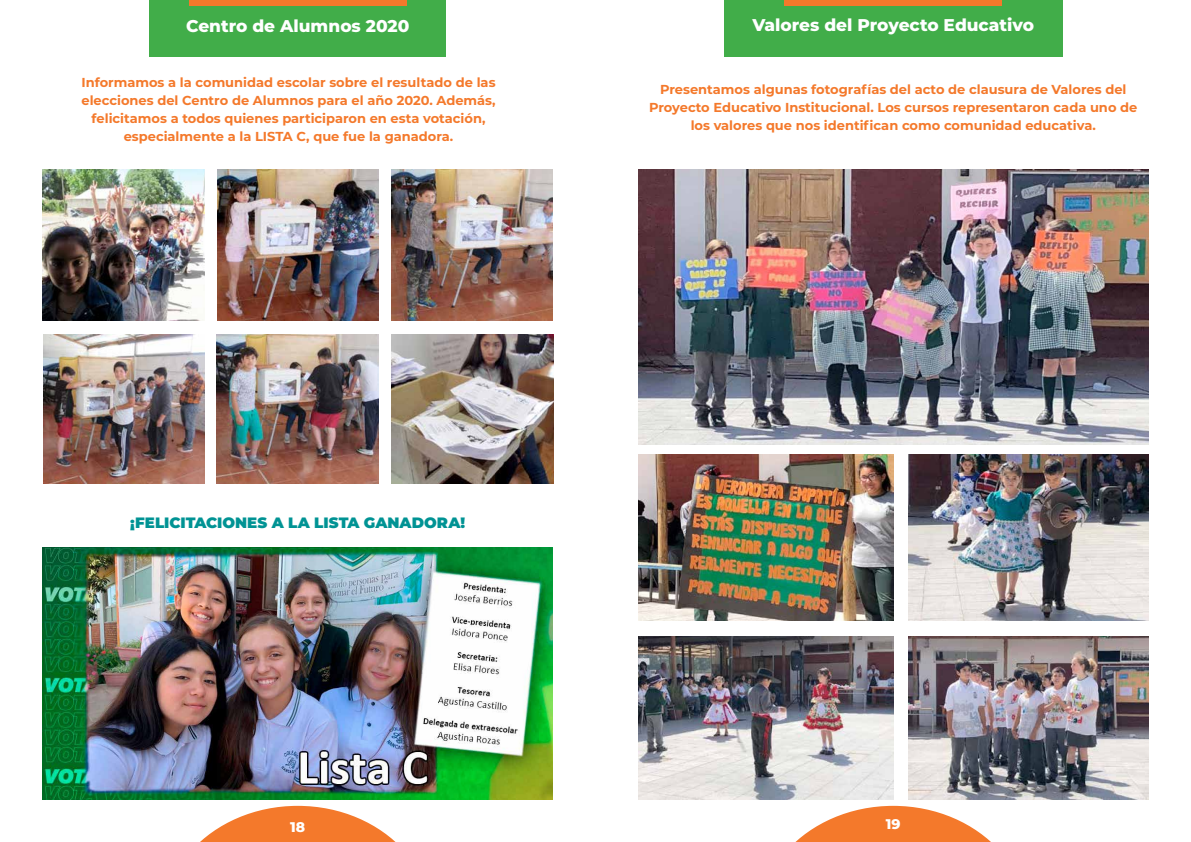
<style>
.page{position:relative;width:1191px;height:842px;background:#fff}
.page>*{position:absolute;margin:0;border:0;box-sizing:border-box;transform-origin:0 0}
.t1{font:800 17px "Montserrat";color:#fff}
.t2{font:900 15px "Montserrat";color:#009394}
.t3{font:800 14px "Montserrat";color:#fff}
.t4{font:700 13px/18px "Montserrat";color:#f4792b;text-align:center}
</style>
<div class="page">
<svg style="left:200px;top:806px;width:196px;height:36px"></svg>
<svg style="left:795px;top:806px;width:196px;height:36px"></svg>
<div style="left:150px;top:0;width:296px;height:57px;background:#41ad49"></div>
<div style="left:724px;top:0;width:338px;height:57px;background:#41ad49"></div>
<div style="left:189px;top:0;width:217px;height:5px;background:#f4792b"></div>
<div style="left:784px;top:0;width:217px;height:5px;background:#f4792b"></div>
<img style="left:217px;top:170px;width:162px;height:150px">
<img style="left:43px;top:170px;width:162px;height:150px">
<img style="left:43px;top:547px;width:510px;height:252px">
<img style="left:392px;top:170px;width:160px;height:150px">
<img style="left:43px;top:334px;width:162px;height:150px">
<img style="left:391px;top:334px;width:162px;height:150px">
<img style="left:216px;top:334px;width:163px;height:150px">
<img style="left:639px;top:170px;width:509px;height:274px">
<img style="left:638px;top:454px;width:255px;height:167px">
<img style="left:908px;top:454px;width:240px;height:167px">
<img style="left:908px;top:637px;width:240px;height:162px">
<img style="left:638px;top:637px;width:255px;height:162px">
<h1 class="t1" style="left:186px;top:13px;width:225px">Centro de Alumnos 2020</h1>
<h1 class="t1" style="left:752px;top:13px;width:283px">Valores del Proyecto Educativo</h1>
<p class="t4" style="left:81px;top:73px;width:415px">Informamos a la comunidad escolar sobre el resultado de las elecciones del Centro de Alumnos para el año 2020. Además, felicitamos a todos quienes participaron en esta votación, especialmente a la LISTA C, que fue la ganadora.</p>
<p class="t4" style="left:649px;top:80px;width:490px">Presentamos algunas fotografías del acto de clausura de Valores del<br>Proyecto Educativo Institucional. Los cursos representaron cada uno de los valores que nos identifican como comunidad educativa.</p>
<p class="t2" style="left:130px;top:511px;width:336px">¡FELICITACIONES A LA LISTA GANADORA!</p>
<p class="t3" style="left:290px;top:816px;width:17px">18</p>
<p class="t3" style="left:886px;top:814px;width:16px">19</p>
</div>
